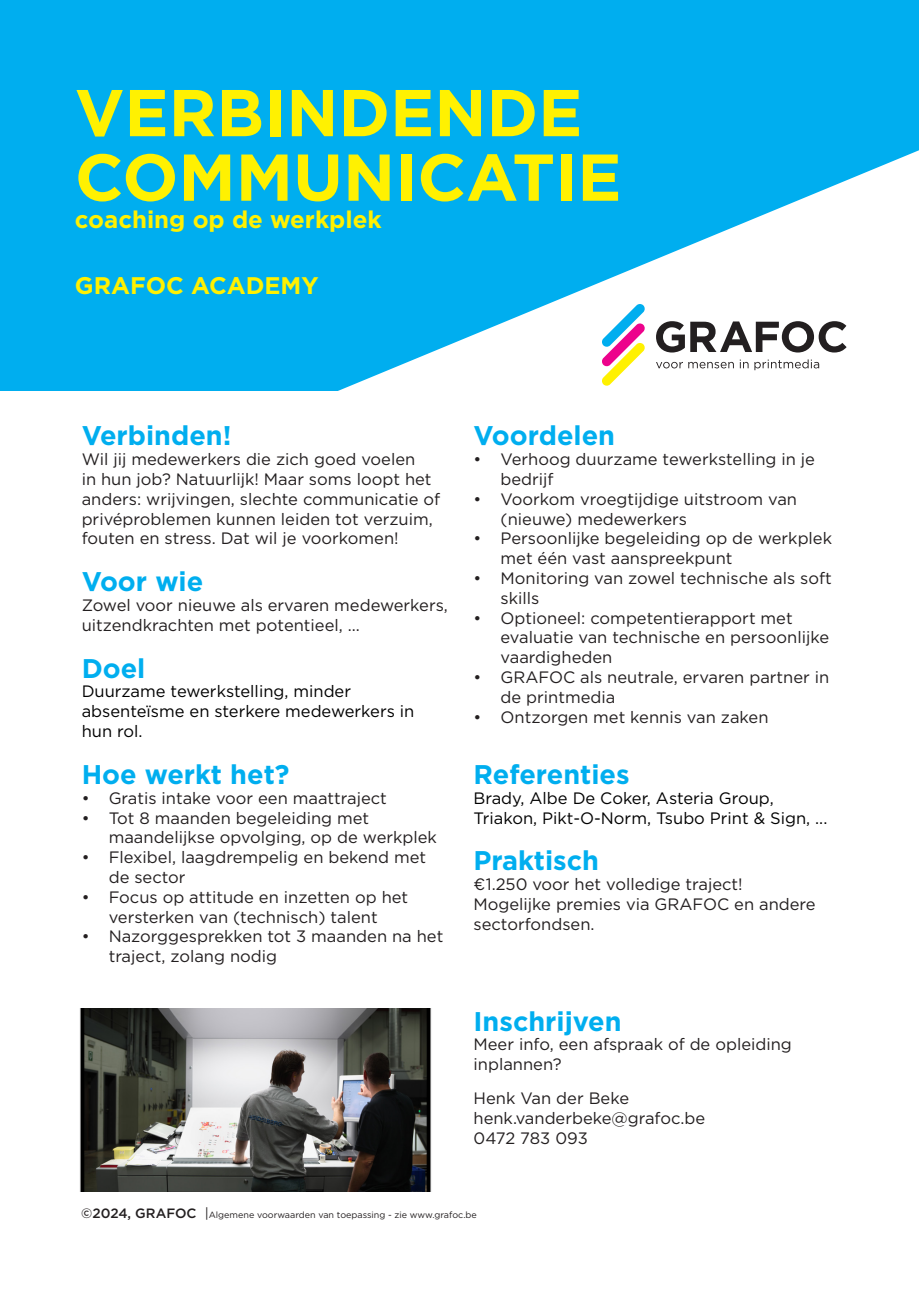
<style>
.page{position:relative;width:919px;height:1289px;background:#fff}
.page>*{position:absolute;margin:0;border:0;box-sizing:border-box;transform-origin:0 0}
.t1{font:700 66px "Gotham";color:#fff101}
.t2{font:700 27px "Gotham";color:#00aeef}
.t3{font:700 24px "Gotham";color:#fff101}
.t4{font:16.5px/19.8px "Gotham";color:#231f20}
.t5{font:16.5px/19.8px "Gotham";color:#000}
.t6{font:9px "Gotham";color:#231f20}
.s1{font-weight:500;font-size:13.5px}
.s2{font-size:13.5px}
</style>
<div class="page">
<div style="left:0;top:0;width:918px;height:390px;background:#00aeef"></div>
<svg style="left:296px;top:150px;width:622px;height:241px"></svg>
<svg style="left:577px;top:279px;width:294px;height:112px;background:#e4e4e4"></svg>
<img style="left:79px;top:1008px;width:353px;height:183px">
<p class="t1" style="left:75px;top:69px;width:509px">VERBINDENDE</p>
<p class="t1" style="left:75px;top:134px;width:548px">COMMUNICATIE</p>
<p class="t3" style="left:75px;top:203px;width:308px">coaching op de werkplek</p>
<p class="t3" style="left:75px;top:269px;width:245px">GRAFOC ACADEMY</p>
<p class="t2" style="left:82px;top:418px;width:151px">Verbinden!</p>
<p class="t4" style="left:82px;top:449px;width:360px">Wil jij medewerkers die zich goed voelen<br>in hun job? Natuurlijk! Maar soms loopt het anders: wrijvingen, slechte communicatie of privéproblemen kunnen leiden tot verzuim, fouten en stress. Dat wil je voorkomen!</p>
<p class="t2" style="left:82px;top:563px;width:123px">Voor wie</p>
<p class="t4" style="left:82px;top:595px;width:368px">Zowel voor nieuwe als ervaren medewerkers, uitzendkrachten met potentieel, ...</p>
<p class="t2" style="left:82px;top:650px;width:65px">Doel</p>
<p class="t5" style="left:82px;top:681px;width:334px">Duurzame tewerkstelling, minder absenteïsme en sterkere medewerkers in hun rol.</p>
<p class="t2" style="left:82px;top:756px;width:209px">Hoe werkt het?</p>
<p class="t4" style="left:82px;top:787px;width:307px">• Gratis intake voor een maattraject</p>
<p class="t4" style="left:109px;top:807px;width:330px;text-indent:-27px">• Tot 8 maanden begeleiding met maandelijkse opvolging, op de werkplek</p>
<p class="t4" style="left:109px;top:847px;width:319px;text-indent:-27px">• Flexibel, laagdrempelig en bekend met de sector</p>
<p class="t4" style="left:82px;top:886px;width:328px;text-align:center">• Focus op attitude en inzetten op het versterken van (technisch) talent</p>
<p class="t4" style="left:109px;top:926px;width:336px;text-indent:-27px">• Nazorggesprekken tot 3 maanden na het traject, zolang nodig</p>
<p class="t2" style="left:473px;top:418px;width:143px">Voordelen</p>
<p class="t4" style="left:500px;top:449px;width:316px;text-indent:-27px">• Verhoog duurzame tewerkstelling in je bedrijf</p>
<p class="t4" style="left:500px;top:488px;width:298px;text-indent:-27px">• Voorkom vroegtijdige uitstroom van (nieuwe) medewerkers</p>
<p class="t4" style="left:500px;top:528px;width:333px;text-indent:-27px">• Persoonlijke begeleiding op de werkplek met één vast aanspreekpunt</p>
<p class="t4" style="left:500px;top:568px;width:333px;text-indent:-27px">• Monitoring van zowel technische als soft skills</p>
<p class="t4" style="left:500px;top:607px;width:330px;text-indent:-27px">• Optioneel: competentierapport met evaluatie van technische en persoonlijke vaardigheden</p>
<p class="t4" style="left:500px;top:667px;width:330px;text-indent:-27px">• GRAFOC als neutrale, ervaren partner in de printmedia</p>
<p class="t4" style="left:473px;top:706px;width:296px">• Ontzorgen met kennis van zaken</p>
<p class="t2" style="left:473px;top:756px;width:158px">Referenties</p>
<p class="t5" style="left:473px;top:787px;width:355px">Brady, Albe De Coker, Asteria Group,<br>Triakon, Pikt-O-Norm, Tsubo Print &amp; Sign, ...</p>
<p class="t2" style="left:473px;top:842px;width:127px">Praktisch</p>
<p class="t4" style="left:473px;top:874px;width:270px">€1.250 voor het volledige traject!</p>
<p class="t4" style="left:473px;top:893px;width:343px">Mogelijke premies via GRAFOC en andere sectorfondsen.</p>
<p class="t2" style="left:473px;top:1003px;width:150px">Inschrijven</p>
<p class="t4" style="left:473px;top:1034px;width:320px">Meer info, een afspraak of de opleiding inplannen?</p>
<p class="t4" style="left:473px;top:1088px;width:157px">Henk Van der Beke</p>
<p class="t4" style="left:473px;top:1108px;width:233px">henk.vanderbeke@grafoc.be</p>
<p class="t4" style="left:473px;top:1127px;width:116px">0472 783 093</p>
<p class="t6" style="left:81px;top:1208px;width:397px"><span class="s1">©2024, GRAFOC</span> <span class="s2">|</span>Algemene voorwaarden van toepassing - zie www.grafoc.be</p>
</div>
